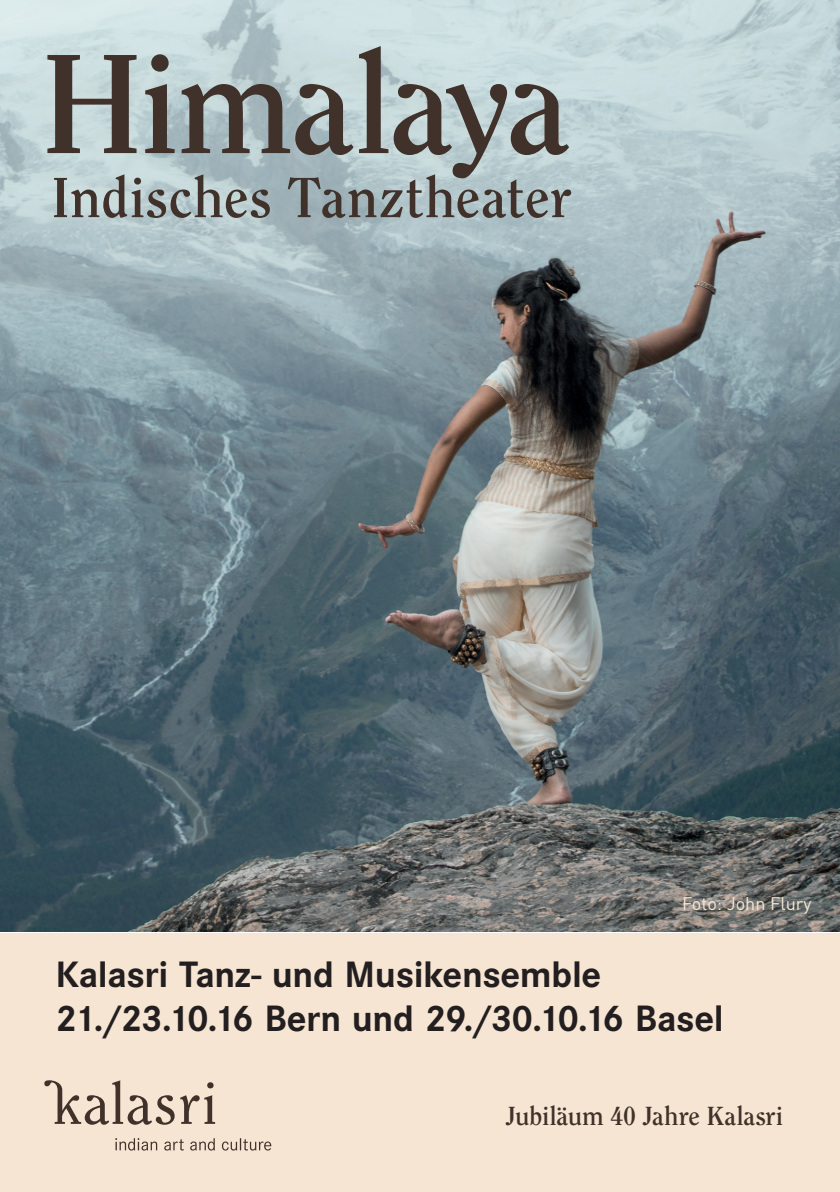
<style>
.page{position:relative;width:840px;height:1192px;background:#fff}
.page>*{position:absolute;margin:0;border:0;box-sizing:border-box;transform-origin:0 0}
.t1{font:700 140px "Clearface";letter-spacing:-.02em;color:#40312a}
.t2{font:700 56px "Clearface";letter-spacing:.005em;color:#40312a}
.t3{font:700 36px/44px "Corporate SBQ";letter-spacing:-.015em;color:#231f20}
.t4{font:700 26px "Clearface";letter-spacing:-.005em;color:#40312a}
.t5{font:18px "DIN Pro";color:#f6e8d7}
</style>
<div class="page">
<img style="left:0;top:0;width:839px;height:931px">
<div style="left:0;top:932px;width:839px;height:259px;background:#f5e5d2"></div>
<svg style="left:44px;top:1080px;width:171px;height:44px"></svg>
<svg style="left:115px;top:1138px;width:156px;height:12px"></svg>
<h1 class="t1" style="left:41px;top:20px;width:529px">Himalaya</h1>
<h2 class="t2" style="left:51px;top:164px;width:522px">Indisches Tanztheater</h2>
<p class="t5" style="left:682px;top:889px;width:131px">Foto: John Flury</p>
<p class="t3" style="left:56px;top:952px;width:669px">Kalasri Tanz- und Musikensemble<br>21./23.10.16 Bern und 29./30.10.16 Basel</p>
<p class="t4" style="left:506px;top:1100px;width:279px">Jubiläum 40 Jahre Kalasri</p>
</div>
